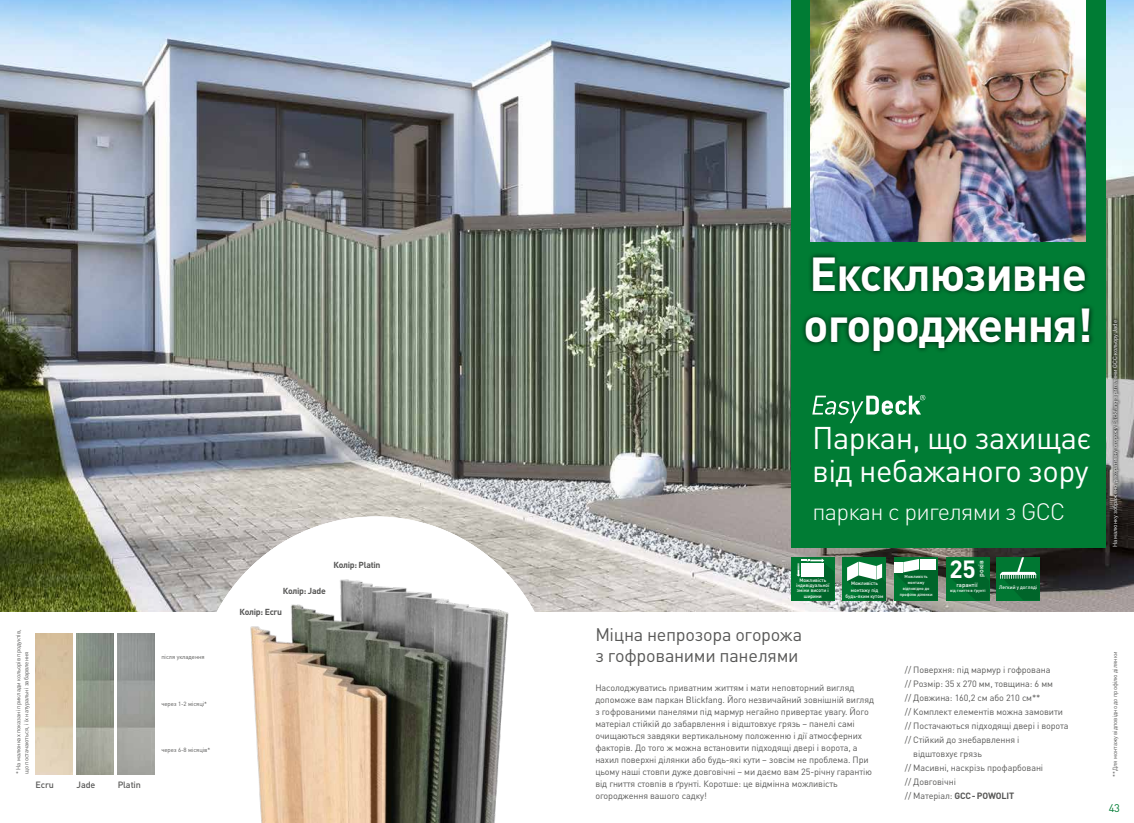
<style>
.page{position:relative;width:1134px;height:823px;background:#fff}
.page>*{position:absolute;margin:0;border:0;box-sizing:border-box;transform-origin:0 0}
.t1{font:700 47px/51px "DIN Pro";letter-spacing:-.02em;color:#fff}
.t2{font:31px/33.3px "DIN Pro";letter-spacing:-.02em;color:#fff}
.t3{font:700 24.6px "DIN Pro";color:#fff}
.t4{font:300 23.5px "DIN Pro";letter-spacing:-.03em;color:#fff}
.t5{font:18px/21.6px "DIN Pro";letter-spacing:-.015em;color:#575756}
.t6{font:11px "DIN Pro";color:#007c34}
.t7{font:9px/12px "DIN Pro";letter-spacing:-.01em;color:#575756}
.t8{font:500 9px "DIN Pro";letter-spacing:-.01em;color:#575756}
.t9{font:700 8.6px "DIN Pro";letter-spacing:-.03em;color:#575756}
.t10{font:500 6.8px "DIN Pro";color:#fff}
.t11{font:6px/8px "DIN Pro";letter-spacing:-.01em;color:#575756}
.t12{font:6px "DIN Pro";letter-spacing:-.01em;color:#fff}
.t13{font:500 5.9px "DIN Pro";color:#fff}
.t14{font:500 4.9px/5.1px "DIN Pro";color:#fff;text-align:center}
.t15{font:500 4.2px/5.9px "DIN Pro";color:#fff;text-align:center}
.s1{font-weight:700}
</style>
<div class="page">
<img style="left:0;top:0;width:1134px;height:611px">
<img style="left:118px;top:633px;width:37px;height:140px">
<img style="left:77px;top:633px;width:36px;height:140px">
<svg style="left:196px;top:516px;width:360px;height:306px"></svg>
<div style="left:791px;top:0;width:314px;height:547px;background:#007c34"></div>
<img style="left:811px;top:0;width:275px;height:241px">
<div style="left:1110px;top:317px;width:11px;height:232px;background:#000;opacity:.75"></div>
<svg style="left:812px;top:395px;width:113px;height:28px"></svg>
<div style="left:791px;top:556px;width:43px;height:44px;background:#007732"></div>
<svg style="left:796px;top:558px;width:38px;height:42px"></svg>
<div style="left:894px;top:556px;width:44px;height:44px;background:#007732"></div>
<svg style="left:894px;top:559px;width:44px;height:41px"></svg>
<div style="left:920px;top:558px;width:16px;height:11px;background:#fff"></div>
<div style="left:894px;top:561px;width:8px;height:11px;background:#fff"></div>
<div style="left:843px;top:556px;width:43px;height:44px;background:#007732"></div>
<svg style="left:847px;top:561px;width:39px;height:39px"></svg>
<div style="left:946px;top:556px;width:43px;height:44px;background:#007732"></div>
<svg style="left:951px;top:561px;width:38px;height:39px"></svg>
<div style="left:996px;top:556px;width:44px;height:44px;background:#007732"></div>
<svg style="left:1000px;top:557px;width:40px;height:43px"></svg>
<div style="left:800px;top:251px;width:295px;height:105px;background:#000;opacity:.75"></div>
<p class="t11" style="left:14px;top:773px;width:146px;rotate:-90deg">* На малюнках показані приклади кольорів продуктів, що постачаються, і їх натуральні забарвлення</p>
<p class="t8" style="left:35px;top:777px;width:20px">Ecru</p>
<p class="t8" style="left:77px;top:777px;width:20px">Jade</p>
<p class="t8" style="left:118px;top:777px;width:25px">Platin</p>
<p class="t11" style="left:161px;top:652px;width:45px">після укладення</p>
<p class="t11" style="left:161px;top:699px;width:47px">через 1-2 місяці*</p>
<p class="t11" style="left:161px;top:745px;width:50px">через 6-8 місяців*</p>
<p class="t9" style="left:283px;top:584px;width:44px">Колір: Jade</p>
<p class="t9" style="left:240px;top:605px;width:44px">Колір: Ecru</p>
<p class="t9" style="left:333px;top:558px;width:49px">Колір: Platin</p>
<h1 class="t1" style="left:804px;top:246px;width:291px">Ексклюзивне огородження!</h1>
<h2 class="t2" style="left:812px;top:419px;width:281px">Паркан, що захищає від небажаного зору</h2>
<h3 class="t4" style="left:812px;top:495px;width:254px">паркан с ригелями з GCC</h3>
<h3 class="t3" style="left:949px;top:552px;width:28px">25</h3>
<p class="t10" style="left:976px;top:576px;width:18px;rotate:-90deg">років</p>
<p class="t15" style="left:950px;top:587px;width:37px">від гниття в ґрунті</p>
<p class="t14" style="left:796px;top:577px;width:35px">Можливість індивідуальної зміни висоти і ширини</p>
<p class="t15" style="left:900px;top:573px;width:34px">Можливість монтажу відповідно до профілю ділянки</p>
<p class="t14" style="left:845px;top:579px;width:39px;line-height:6.3px">Можливість монтажу під будь-яким кутом</p>
<p class="t13" style="left:956px;top:580px;width:23px">гарантії</p>
<p class="t14" style="left:999px;top:583px;width:39px">Легкий у догляді</p>
<h3 class="t5" style="left:595px;top:622px;width:208px">Міцна непрозора огорожа з гофрованими панелями</h3>
<p class="t7" style="left:595px;top:681px;width:280px">Насолоджуватись приватним життям і мати неповторний вигляд допоможе вам паркан Blickfang. Його незвичайний зовнішній вигляд з гофрованими панелями під мармур негайно привертає увагу. Його матеріал стійкій до забарвлення і відштовхує грязь – панелі самі очищаються завдяки вертикальному положенню і дії атмосферних факторів. До того ж можна встановити підходящі двері і ворота, а нахил поверхні ділянки або будь-які кути – зовсім не проблема. При цьому наші стовпи дуже довговічні – ми даємо вам 25-річну гарантію від гниття стовпів в ґрунті. Коротше: це відмінна можливість огородження вашого садку!</p>
<p class="t7" style="left:905px;top:663px;width:147px">// Поверхня: під мармур і гофрована</p>
<p class="t7" style="left:905px;top:677px;width:150px">// Розмір: 35 x 270 мм, товщина: 6 мм</p>
<p class="t7" style="left:905px;top:691px;width:137px">// Довжина: 160,2 см або 210 см**</p>
<p class="t7" style="left:905px;top:705px;width:160px">// Комплект елементів можна замовити</p>
<p class="t7" style="left:905px;top:719px;width:165px">// Постачаються підходящі двері і ворота</p>
<p class="t7" style="left:905px;top:733px;width:116px">// Стійкий до знебарвлення і</p>
<p class="t7" style="left:913px;top:747px;width:70px">відштовхує грязь</p>
<p class="t7" style="left:905px;top:761px;width:140px">// Масивні, наскрізь профарбовані</p>
<p class="t7" style="left:905px;top:775px;width:53px">// Довговічні</p>
<p class="t7" style="left:905px;top:789px;width:111px">// Матеріал: <span class="s1">GCC-POWOLIT</span></p>
<p class="t12" style="left:1111px;top:547px;width:229px;rotate:-90deg">На малюнку зображено декоративну огорожу Blickfang з ригелями GCC кольору Jade</p>
<p class="t11" style="left:1111px;top:776px;width:127px;rotate:-90deg">**Для монтажу відповідно до профілю ділянки</p>
<p class="t6" style="left:1109px;top:799px;width:13px">43</p>
</div>
